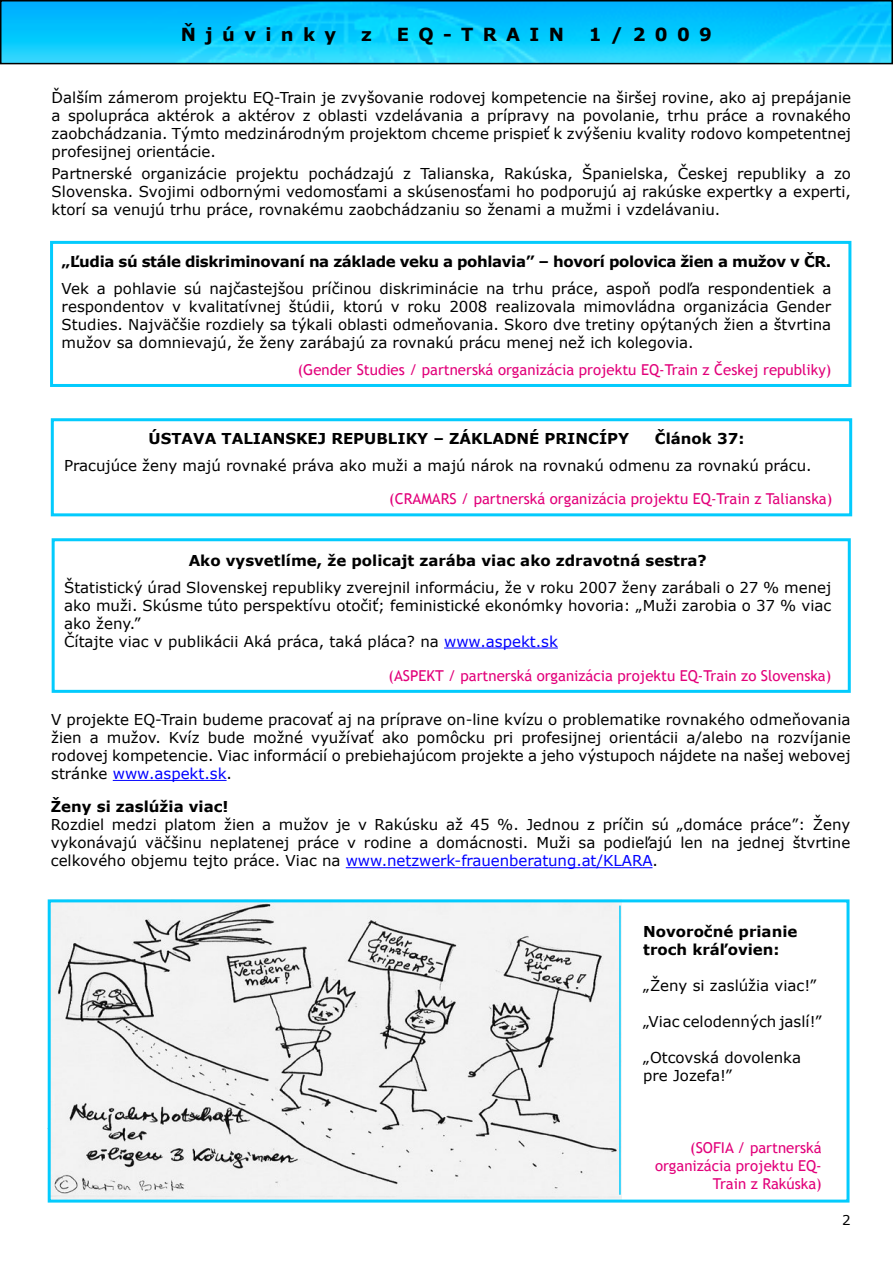
<style>
.page{position:relative;width:893px;height:1263px;background:#fff}
.page>*{position:absolute;margin:0;border:0;box-sizing:border-box;transform-origin:0 0}
.t1{font:700 18px "Verdana";letter-spacing:.52em;color:#000}
.t2{font:15px/18px "Verdana";color:#000;text-align:justify}
.t3{font:15px/18px "Trebuchet MS";color:#e2007a;text-align:right}
.t4{font:700 15px/18px "Verdana";color:#000}
.t5{font:700 15px "Verdana";letter-spacing:-.025em;color:#000}
.t6{font:13.5px "Verdana";color:#000}
.s1{color:#00f}
</style>
<div class="page">
<img style="left:52px;top:903px;width:569px;height:295px">
<div style="left:48px;top:899px;width:801px;height:303px;border:3px solid #03cbfd"></div>
<div style="left:52px;top:538px;width:799px;height:155px;border:3px solid #03cbfd"></div>
<hr style="left:444px;top:647px;width:114px;height:1px;background:#00f">
<div style="left:51px;top:418px;width:801px;height:98px;border:3px solid #03cbfd"></div>
<img style="left:3px;top:3px;width:887px;height:58px">
<div style="left:0;top:0;width:893px;height:64px;border:2px solid #000"></div>
<div style="left:50px;top:241px;width:801px;height:146px;border:3px solid #03cbfd"></div>
<hr style="left:113px;top:780px;width:114px;height:1px;background:#00f">
<hr style="left:346px;top:867px;width:306px;height:1px;background:#00f">
<hr style="left:619px;top:905px;width:2px;height:290px;background:#03cbfd">
<p class="t1" style="left:181px;top:23px;width:157px">Ňjúvinky</p>
<p class="t1" style="left:361px;top:23px;width:12px">z</p>
<p class="t1" style="left:397px;top:23px;width:169px">EQ-TRAIN</p>
<p class="t1" style="left:589px;top:23px;width:125px">1/2009</p>
<p class="t2" style="left:52px;top:88px;width:801px">Ďalším zámerom projektu EQ-Train je zvyšovanie rodovej kompetencie na širšej rovine, ako aj prepájanie a spolupráca aktérok a aktérov z oblasti vzdelávania a prípravy na povolanie, trhu práce a rovnakého zaobchádzania. Týmto medzinárodným projektom chceme prispieť k zvýšeniu kvality rodovo kompetentnej profesijnej orientácie.</p>
<p class="t2" style="left:52px;top:165px;width:801px">Partnerské organizácie projektu pochádzajú z Talianska, Rakúska, Španielska, Českej republiky a zo Slovenska. Svojimi odbornými vedomosťami a skúsenosťami ho podporujú aj rakúske expertky a experti, ktorí sa venujú trhu práce, rovnakému zaobchádzaniu so ženami a mužmi i vzdelávaniu.</p>
<p class="t5" style="left:62px;top:252px;width:771px">„Ľudia sú stále diskriminovaní na základe veku a pohlavia” – hovorí polovica žien a mužov v ČR.</p>
<p class="t2" style="left:62px;top:280px;width:771px">Vek a pohlavie sú najčastejšou príčinou diskriminácie na trhu práce, aspoň podľa respondentiek a respondentov v kvalitatívnej štúdii, ktorú v roku 2008 realizovala mimovládna organizácia Gender Studies. Najväčšie rozdiely sa týkali oblasti odmeňovania. Skoro dve tretiny opýtaných žien a štvrtina mužov sa domnievajú, že ženy zarábajú za rovnakú prácu menej než ich kolegovia.</p>
<p class="t3" style="left:298px;top:361px;width:535px">(Gender Studies / partnerská organizácia projektu EQ-Train z Českej republiky)</p>
<p class="t4" style="left:149px;top:430px;width:482px">ÚSTAVA TALIANSKEJ REPUBLIKY – ZÁKLADNÉ PRINCÍPY</p>
<p class="t4" style="left:655px;top:430px;width:91px">Článok 37:</p>
<p class="t2" style="left:64px;top:457px;width:749px">Pracujúce ženy majú rovnaké práva ako muži a majú nárok na rovnakú odmenu za rovnakú prácu.</p>
<p class="t3" style="left:389px;top:490px;width:444px">(CRAMARS / partnerská organizácia projektu EQ-Train z Talianska)</p>
<p class="t4" style="left:189px;top:551px;width:520px">Ako vysvetlíme, že policajt zarába viac ako zdravotná sestra?</p>
<p class="t2" style="left:64px;top:578px;width:769px;text-align:left">Štatistický úrad Slovenskej republiky zverejnil informáciu, že v roku 2007 ženy zarábali o 27 % menej ako muži. Skúsme túto perspektívu otočiť; feministické ekonómky hovoria: „Muži zarobia o 37 % viac ako ženy.”<br>Čítajte viac v publikácii Aká práca, taká pláca? na <span class="s1">www.aspekt.sk</span></p>
<p class="t3" style="left:389px;top:667px;width:444px">(ASPEKT / partnerská organizácia projektu EQ-Train zo Slovenska)</p>
<p class="t2" style="left:51px;top:711px;width:801px">V projekte EQ-Train budeme pracovať aj na príprave on-line kvízu o problematike rovnakého odmeňovania žien a mužov. Kvíz bude možné využívať ako pomôcku pri profesijnej orientácii a/alebo na rozvíjanie rodovej kompetencie. Viac informácií o prebiehajúcom projekte a jeho výstupoch nájdete na našej webovej stránke <span class="s1">www.aspekt.sk</span>.</p>
<p class="t4" style="left:51px;top:798px;width:179px">Ženy si zaslúžia viac!</p>
<p class="t2" style="left:51px;top:816px;width:801px">Rozdiel medzi platom žien a mužov je v Rakúsku až 45 %. Jednou z príčin sú „domáce práce”: Ženy vykonávajú väčšinu neplatenej práce v rodine a domácnosti. Muži sa podieľajú len na jednej štvrtine celkového objemu tejto práce. Viac na <span class="s1">www.netzwerk-frauenberatung.at/KLARA</span>.</p>
<p class="t4" style="left:643px;top:922px;width:156px">Novoročné prianie troch kráľovien:</p>
<p class="t2" style="left:643px;top:976px;width:175px">„Ženy si zaslúžia viac!”</p>
<p class="t2" style="left:643px;top:1012px;width:180px">„Viac celodenných jaslí!”</p>
<p class="t2" style="left:643px;top:1048px;width:159px">„Otcovská dovolenka pre Jozefa!”</p>
<p class="t3" style="left:655px;top:1139px;width:168px">(SOFIA / partnerská organizácia projektu EQ-<br>Train z Rakúska)</p>
<p class="t6" style="left:842px;top:1212px;width:10px">2</p>
</div>
